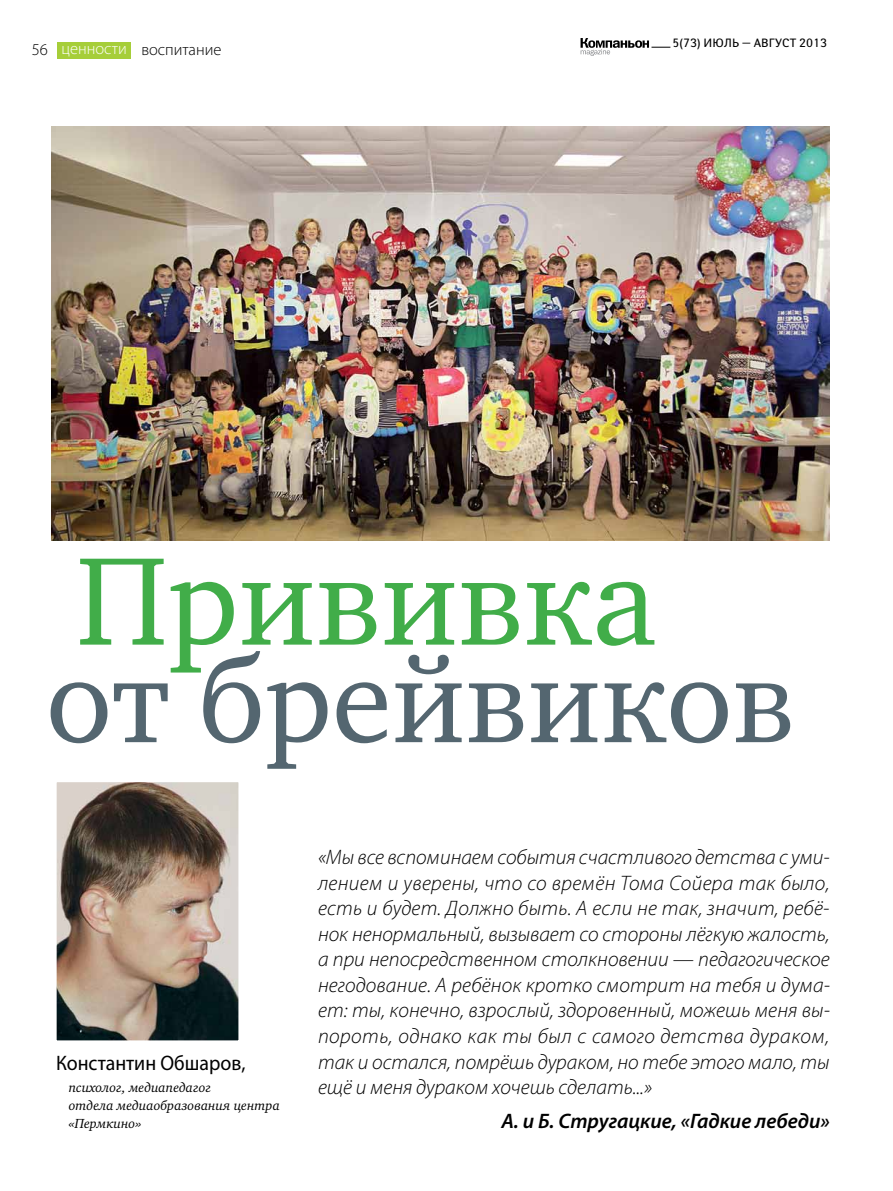
<style>
.page{position:relative;width:893px;height:1191px;background:#fff}
.page>*{position:absolute;margin:0;border:0;box-sizing:border-box;transform-origin:0 0}
.t1{font:128.1px "Charter ITC";color:#41ad49}
.t2{font:122.1px "Charter ITC";color:#546670}
.t3{font:italic 300 21px/25.5px "Myriad Pro";color:#000;text-align:justify}
.t4{font:italic 600 21px "Myriad Pro";color:#000}
.t5{font:21px "Myriad Pro";color:#000;scale:.95 1}
.t6{font:300 16.5px "Myriad Pro";color:#000}
.t7{font:italic 13.5px/18px "Charter ITC";color:#000}
.t8{font:12px "Yanus";letter-spacing:.005em;color:#000}
.s1{color:#fff}
</style>
<div class="page">
<svg style="left:580px;top:38px;width:90px;height:18px"></svg>
<div style="left:57px;top:42px;width:74px;height:17px;background:#a6ce39"></div>
<img style="left:51px;top:127px;width:778px;height:413px">
<img style="left:56px;top:782px;width:183px;height:259px">
<p class="t6" style="left:32px;top:40px;width:18px">56</p>
<p class="t6" style="left:62px;top:40px;width:161px"><span class="s1">ценности</span> воспитание</p>
<p class="t8" style="left:673px;top:36px;width:156px">5(73) июль — август 2013</p>
<h1 class="t1" style="left:76px;top:521px;width:582px">Прививка</h1>
<h2 class="t2" style="left:46px;top:624px;width:750px">от брейвиков</h2>
<p class="t5" style="left:56px;top:1049px;width:201px">Константин Обшаров,</p>
<p class="t7" style="left:69px;top:1078px;width:213px">психолог, медиапедагог<br>отдела медиаобразования центра «Пермкино»</p>
<p class="t3" style="left:318px;top:844px;width:514px">«Мы все вспоминаем события счастливого детства с уми&shy;лением и уверены, что со времён Тома Сойера так было, есть и будет. Должно быть. А если не так, значит, ребё&shy;нок ненормальный, вызывает со стороны лёгкую жалость, а при непосредственном столкновении — педагогическое негодование. А ребёнок кротко смотрит на тебя и дума&shy;ет: ты, конечно, взрослый, здоровенный, можешь меня вы&shy;пороть, однако как ты был с самого детства дураком, так и остался, помрёшь дураком, но тебе этого мало, ты ещё и меня дураком хочешь сделать...»</p>
<p class="t4" style="left:501px;top:1107px;width:330px">А. и Б. Стругацкие, «Гадкие лебеди»</p>
</div>
